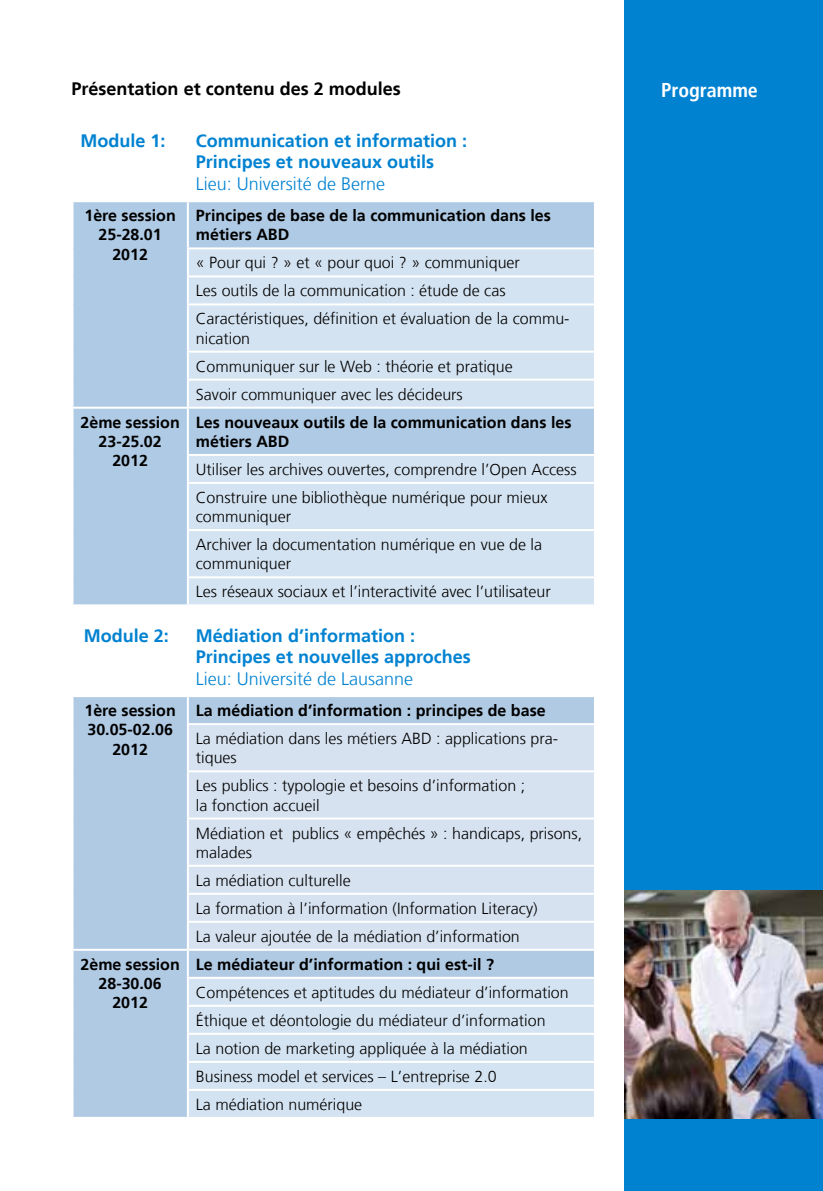
<style>
.page{position:relative;width:823px;height:1191px;background:#fff}
.page>*{position:absolute;margin:0;border:0;box-sizing:border-box;transform-origin:0 0}
.t1{font:700 condensed 20px "Frutiger";color:#fff}
.t2{font:700 18px/21.6px "Frutiger";color:#0082d1}
.t3{font:300 18px "Frutiger";color:#0082d1}
.t4{font:700 18px "Frutiger";color:#000}
.t5{font:300 16px/28px "Frutiger";color:#000}
.t6{font:700 16px/19.2px "Frutiger";color:#000;text-align:center}
</style>
<div class="page">
<div style="left:624px;top:0;width:198px;height:1191px;background:#0082d1"></div>
<div style="left:73px;top:202px;width:520px;height:402px;background:#afcae4"></div>
<svg style="left:189px;top:249px;width:404px;height:355px;background:#cfdfef"></svg>
<svg style="left:73px;top:697px;width:520px;height:419px;background:#c0d5e9"></svg>
<div style="left:189px;top:725px;width:404px;height:223px;background:#d6e2f0"></div>
<hr style="left:187px;top:202px;width:2px;height:45px;background:#fff">
<hr style="left:187px;top:247px;width:408px;height:2px;background:#fff">
<hr style="left:187px;top:249px;width:2px;height:26px;background:#fff">
<hr style="left:187px;top:275px;width:408px;height:2px;background:#fff">
<hr style="left:187px;top:277px;width:2px;height:26px;background:#fff">
<hr style="left:187px;top:303px;width:408px;height:2px;background:#fff">
<hr style="left:187px;top:305px;width:2px;height:46px;background:#fff">
<hr style="left:187px;top:351px;width:408px;height:2px;background:#fff">
<hr style="left:187px;top:353px;width:2px;height:26px;background:#fff">
<hr style="left:187px;top:379px;width:408px;height:2px;background:#fff">
<hr style="left:187px;top:381px;width:2px;height:26px;background:#fff">
<hr style="left:71px;top:407px;width:117px;height:2px;background:#fff">
<hr style="left:188px;top:407px;width:407px;height:2px;background:#fff">
<hr style="left:187px;top:409px;width:2px;height:45px;background:#fff">
<hr style="left:187px;top:454px;width:408px;height:2px;background:#fff">
<hr style="left:187px;top:456px;width:2px;height:26px;background:#fff">
<hr style="left:187px;top:482px;width:408px;height:2px;background:#fff">
<hr style="left:187px;top:484px;width:2px;height:45px;background:#fff">
<hr style="left:187px;top:529px;width:408px;height:2px;background:#fff">
<hr style="left:187px;top:531px;width:2px;height:45px;background:#fff">
<hr style="left:187px;top:576px;width:408px;height:2px;background:#fff">
<hr style="left:187px;top:578px;width:2px;height:26px;background:#fff">
<hr style="left:187px;top:697px;width:2px;height:26px;background:#fff">
<hr style="left:187px;top:723px;width:408px;height:2px;background:#fff">
<hr style="left:187px;top:725px;width:2px;height:45px;background:#fff">
<hr style="left:187px;top:770px;width:408px;height:2px;background:#fff">
<hr style="left:187px;top:772px;width:2px;height:45px;background:#fff">
<hr style="left:187px;top:817px;width:408px;height:2px;background:#fff">
<hr style="left:187px;top:819px;width:2px;height:45px;background:#fff">
<hr style="left:187px;top:864px;width:408px;height:2px;background:#fff">
<hr style="left:187px;top:866px;width:2px;height:26px;background:#fff">
<hr style="left:187px;top:892px;width:408px;height:2px;background:#fff">
<hr style="left:187px;top:894px;width:2px;height:26px;background:#fff">
<hr style="left:187px;top:920px;width:408px;height:2px;background:#fff">
<hr style="left:187px;top:922px;width:2px;height:26px;background:#fff">
<hr style="left:71px;top:948px;width:117px;height:2px;background:#fff">
<hr style="left:188px;top:948px;width:407px;height:2px;background:#fff">
<hr style="left:187px;top:950px;width:2px;height:26px;background:#fff">
<hr style="left:187px;top:976px;width:408px;height:2px;background:#fff">
<hr style="left:187px;top:978px;width:2px;height:26px;background:#fff">
<hr style="left:187px;top:1004px;width:408px;height:2px;background:#fff">
<hr style="left:187px;top:1006px;width:2px;height:26px;background:#fff">
<hr style="left:187px;top:1032px;width:408px;height:2px;background:#fff">
<hr style="left:187px;top:1034px;width:2px;height:26px;background:#fff">
<hr style="left:187px;top:1060px;width:408px;height:2px;background:#fff">
<hr style="left:187px;top:1062px;width:2px;height:26px;background:#fff">
<hr style="left:187px;top:1088px;width:408px;height:2px;background:#fff">
<hr style="left:187px;top:1090px;width:2px;height:26px;background:#fff">
<img style="left:624px;top:890px;width:198px;height:229px">
<p class="t4" style="left:71px;top:78px;width:331px">Présentation et contenu des 2 modules</p>
<p class="t1" style="left:660px;top:78px;width:98px">Programme</p>
<p class="t2" style="left:80px;top:130px;width:87px">Module 1:</p>
<p class="t2" style="left:196px;top:130px;width:273px">Communication et information :<br>Principes et nouveaux outils</p>
<p class="t3" style="left:196px;top:173px;width:191px">Lieu: Université de Berne</p>
<p class="t6" style="left:84px;top:206px;width:93px">1ère session<br>25-28.01<br>2012</p>
<p class="t6" style="left:196px;top:206px;width:356px;text-align:left">Principes de base de la communication dans les métiers ABD</p>
<p class="t5" style="left:196px;top:249px;width:375px">« Pour qui ? » et « pour quoi ? » communiquer<br>Les outils de la communication : étude de cas<br>Caractéristiques, définition et évaluation de la commu-</p>
<p class="t5" style="left:196px;top:324px;width:318px">nication<br>Communiquer sur le Web : théorie et pratique<br>Savoir communiquer avec les décideurs</p>
<p class="t6" style="left:80px;top:412px;width:101px">2ème session<br>23-25.02<br>2012</p>
<p class="t6" style="left:196px;top:412px;width:377px;text-align:left">Les nouveaux outils de la communication dans les métiers ABD</p>
<p class="t5" style="left:196px;top:455px;width:382px">Utiliser les archives ouvertes, comprendre l’Open Access<br>Construire une bibliothèque numérique pour mieux</p>
<p class="t5" style="left:196px;top:503px;width:347px">communiquer<br>Archiver la documentation numérique en vue de la</p>
<p class="t5" style="left:196px;top:550px;width:356px">communiquer<br>Les réseaux sociaux et l’interactivité avec l’utilisateur</p>
<p class="t2" style="left:84px;top:624px;width:87px">Module 2:</p>
<p class="t2" style="left:196px;top:624px;width:276px">Médiation d’information :<br>Principes et nouvelles approches</p>
<p class="t3" style="left:196px;top:668px;width:219px">Lieu: Université de Lausanne</p>
<p class="t6" style="left:84px;top:701px;width:93px">1ère session<br>30.05-02.06<br>2012</p>
<p class="t6" style="left:196px;top:701px;width:351px">La médiation d’information : principes de base</p>
<p class="t5" style="left:196px;top:729px;width:363px;line-height:19.2px">La médiation dans les métiers ABD : applications pra&shy;tiques</p>
<p class="t5" style="left:196px;top:776px;width:330px;line-height:19.2px">Les publics : typologie et besoins d’information ; la fonction accueil</p>
<p class="t5" style="left:196px;top:823px;width:387px;line-height:19.2px">Médiation et publics « empêchés » : handicaps, prisons, malades</p>
<p class="t5" style="left:196px;top:866px;width:343px">La médiation culturelle<br>La formation à l’information (Information Literacy)<br>La valeur ajoutée de la médiation d’information</p>
<p class="t6" style="left:80px;top:954px;width:101px">2ème session<br>28-30.06<br>2012</p>
<p class="t6" style="left:196px;top:954px;width:299px">Le médiateur d’information : qui est-il ?</p>
<p class="t5" style="left:196px;top:978px;width:374px">Compétences et aptitudes du médiateur d’information Éthique et déontologie du médiateur d’information<br>La notion de marketing appliquée à la médiation Business model et services – L’entreprise 2.0<br>La médiation numérique</p>
</div>
